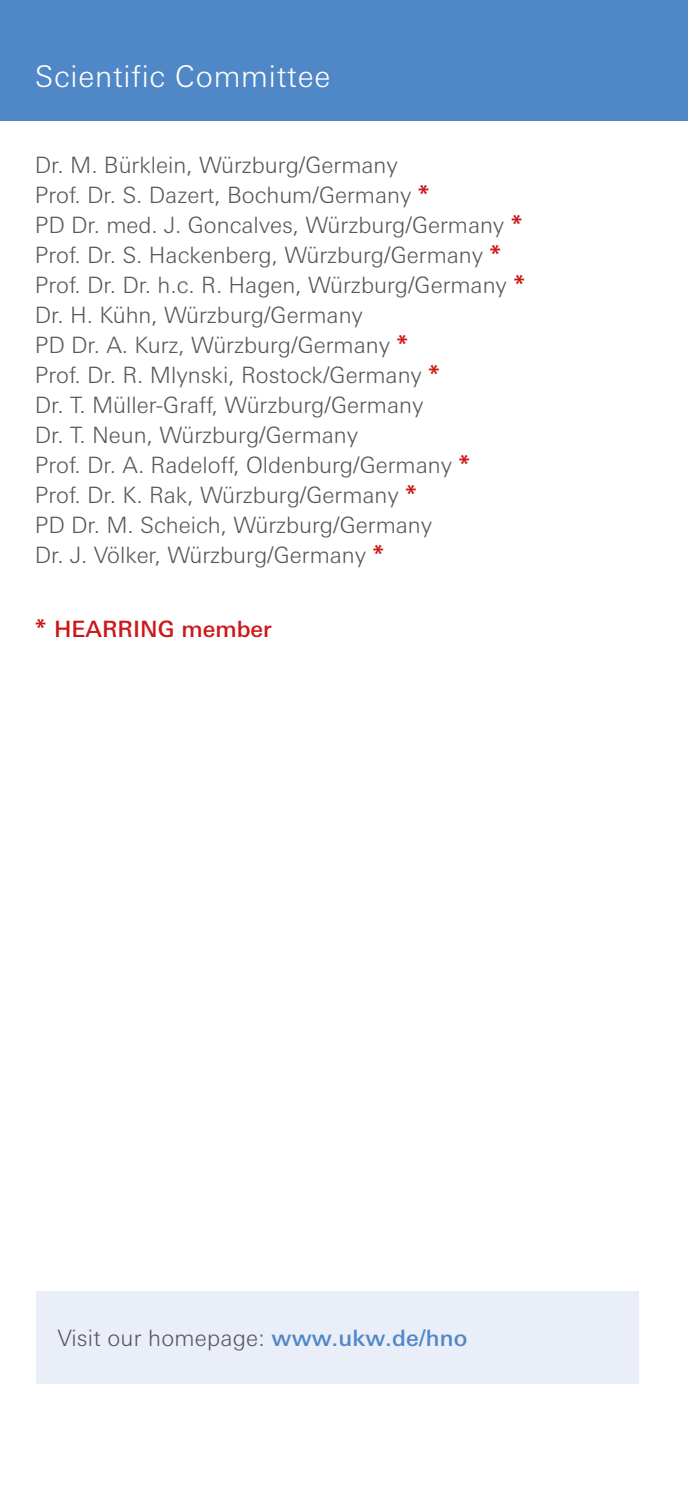
<style>
.page{position:relative;width:688px;height:1489px;background:#fff}
.page>*{position:absolute;margin:0;border:0;box-sizing:border-box;transform-origin:0 0}
.h2__Rubrikhead_weiß{font:300 30px "Univers Next Pro";letter-spacing:.025em;color:#fff}
.p__Body{font:300 22.5px/30px "Univers Next Pro";color:#575756}
.p__Body-2{font:500 22.5px "Univers Next Pro";color:#cd1719}
.s1{font-weight:500;font-size:25px;color:#cd1719}
.s2{font-size:25px}
.s3{font-weight:500;color:#5087c6}
</style>
<div class="page">
<div style="left:0;top:0;width:687px;height:120px;background:#5087c6"></div>
<div style="left:36px;top:1290px;width:602px;height:92px;background:#e9eef9"></div>
<h2 class="h2__Rubrikhead_weiß" style="left:35px;top:58px;width:297px">Scientific Committee</h2>
<p class="p__Body" style="left:35px;top:150px;width:364px">Dr. M. Bürklein, Würzburg/Germany</p>
<p class="p__Body" style="left:35px;top:180px;width:396px">Prof. Dr. S. Dazert, Bochum/Germany <span class="s1">*</span></p>
<p class="p__Body" style="left:35px;top:210px;width:489px">PD Dr. med. J. Goncalves, Würzburg/Germany <span class="s1">*</span></p>
<p class="p__Body" style="left:35px;top:240px;width:467px">Prof. Dr. S. Hackenberg, Würzburg/Germany <span class="s1">*</span></p>
<p class="p__Body" style="left:35px;top:270px;width:491px">Prof. Dr. Dr. h.c. R. Hagen, Würzburg/Germany <span class="s1">*</span></p>
<p class="p__Body" style="left:35px;top:300px;width:329px">Dr. H. Kühn, Würzburg/Germany</p>
<p class="p__Body" style="left:35px;top:330px;width:374px">PD Dr. A. Kurz, Würzburg/Germany <span class="s1">*</span></p>
<p class="p__Body" style="left:35px;top:360px;width:406px">Prof. Dr. R. Mlynski, Rostock/Germany <span class="s1">*<br></span>Dr. T. Müller-Graff, Würzburg/Germany</p>
<p class="p__Body" style="left:35px;top:420px;width:325px">Dr. T. Neun, Würzburg/Germany</p>
<p class="p__Body" style="left:35px;top:450px;width:436px">Prof. Dr. A. Radeloff, Oldenburg/Germany <span class="s1">*</span></p>
<p class="p__Body" style="left:35px;top:480px;width:383px">Prof. Dr. K. Rak, Würzburg/Germany <span class="s1">*</span></p>
<p class="p__Body" style="left:35px;top:510px;width:398px">PD Dr. M. Scheich, Würzburg/Germany</p>
<p class="p__Body" style="left:35px;top:540px;width:351px">Dr. J. Völker, Würzburg/Germany <span class="s1">*</span></p>
<p class="p__Body-2" style="left:35px;top:616px;width:238px"><span class="s2">*</span> HEARRING member</p>
<p class="p__Body" style="left:57px;top:1322px;width:411px">Visit our homepage: <span class="s3">www.ukw.de/hno</span></p>
</div>
